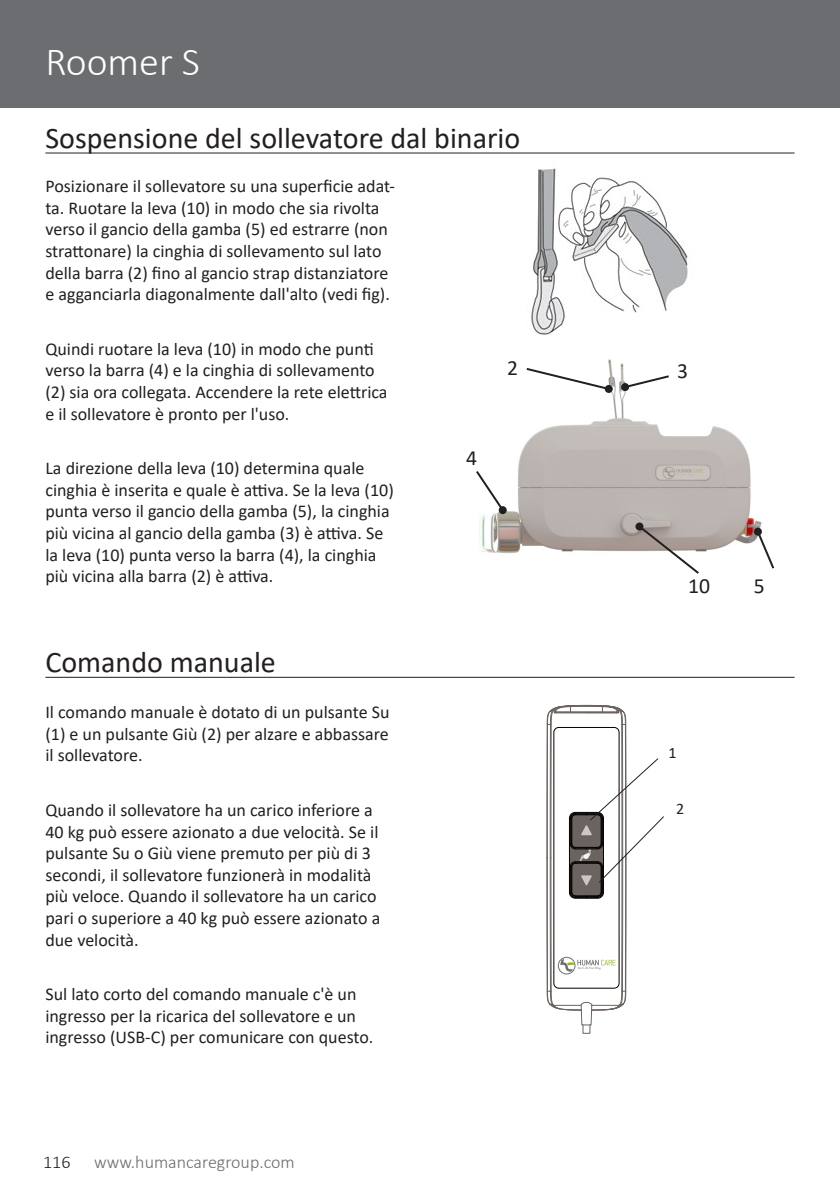
<style>
.page{position:relative;width:840px;height:1191px;background:#fff}
.page>*{position:absolute;margin:0;border:0;box-sizing:border-box;transform-origin:0 0}
.t1{font:300 40px "Calibri";color:#fff}
.Content_heading{font:30px "Calibri";color:#231f20}
.t2{font:21.6px "Calibri";color:#231f20}
.Body_text{font:18px/21.6px "Calibri";color:#231f20}
.t3{font:300 18px "Calibri";color:#6c6d70}
.t4{font:300 18px "Calibri";color:#231f20}
.t5{font:16px "Calibri";color:#231f20}
</style>
<div class="page">
<div style="left:0;top:0;width:839px;height:108px;background:#6c6d70"></div>
<hr style="left:45px;top:152px;width:749px;height:1px;background:#231f20">
<hr style="left:45px;top:677px;width:749px;height:1px;background:#231f20">
<img style="left:479px;top:359px;width:283px;height:195px">
<svg style="left:636px;top:524px;width:64px;height:50px"></svg>
<div style="left:635px;top:522px;width:8px;height:8px;background:#231f20;border-radius:50%"></div>
<svg style="left:476px;top:469px;width:29px;height:44px"></svg>
<div style="left:498px;top:506px;width:8px;height:8px;background:#231f20;border-radius:50%"></div>
<svg style="left:524px;top:366px;width:87px;height:25px"></svg>
<div style="left:604px;top:385px;width:8px;height:8px;background:#231f20;border-radius:50%"></div>
<svg style="left:622px;top:374px;width:48px;height:15px"></svg>
<svg style="left:620px;top:383px;width:8px;height:8px"></svg>
<svg style="left:754px;top:529px;width:21px;height:40px"></svg>
<div style="left:753px;top:527px;width:8px;height:8px;background:#231f20;border-radius:50%"></div>
<img style="left:531px;top:168px;width:157px;height:168px">
<svg style="left:546px;top:704px;width:118px;height:330px"></svg>
<h1 class="t1" style="left:45px;top:37px;width:156px">Roomer S</h1>
<p class="Content_heading" style="left:45px;top:117px;width:476px">Sospensione del sollevatore dal binario</p>
<p class="Body_text" style="left:45px;top:175px;width:351px">Posizionare il sollevatore su una superficie adat&shy;ta. Ruotare la leva (10) in modo che sia rivolta verso il gancio della gamba (5) ed estrarre (non strattonare) la cinghia di sollevamento sul lato della barra (2) fino al gancio strap distanziatore e agganciarla diagonalmente dall'alto (vedi fig).</p>
<p class="Body_text" style="left:45px;top:337px;width:343px">Quindi ruotare la leva (10) in modo che punti verso la barra (4) e la cinghia di sollevamento (2) sia ora collegata. Accendere la rete elettrica e il sollevatore è pronto per l'uso.</p>
<p class="Body_text" style="left:45px;top:457px;width:350px">La direzione della leva (10) determina quale cinghia è inserita e quale è attiva. Se la leva (10) punta verso il gancio della gamba (5), la cinghia più vicina al gancio della gamba (3) è attiva. Se la leva (10) punta verso la barra (4), la cinghia più vicina alla barra (2) è attiva.</p>
<p class="Content_heading" style="left:45px;top:641px;width:232px">Comando manuale</p>
<p class="Body_text" style="left:45px;top:701px;width:345px;text-align:justify">Il comando manuale è dotato di un pulsante Su (1) e un pulsante Giù (2) per alzare e abbassare il sollevatore.</p>
<p class="Body_text" style="left:45px;top:798px;width:336px">Quando il sollevatore ha un carico inferiore a 40 kg può essere azionato a due velocità. Se il pulsante Su o Giù viene premuto per più di 3 secondi, il sollevatore funzionerà in modalità più veloce. Quando il sollevatore ha un carico pari o superiore a 40 kg può essere azionato a due velocità.</p>
<p class="Body_text" style="left:45px;top:983px;width:329px">Sul lato corto del comando manuale c'è un ingresso per la ricarica del sollevatore e un ingresso (USB-C) per comunicare con questo.</p>
<p class="t4" style="left:43px;top:1151px;width:29px">116</p>
<p class="t3" style="left:94px;top:1151px;width:202px">www.humancaregroup.com</p>
<p class="t2" style="left:466px;top:443px;width:12px">4</p>
<p class="t2" style="left:507px;top:353px;width:12px">2</p>
<p class="t2" style="left:677px;top:356px;width:12px">3</p>
<p class="t2" style="left:687px;top:571px;width:23px">10</p>
<p class="t5" style="left:668px;top:741px;width:10px">1</p>
<p class="t5" style="left:675px;top:797px;width:10px">2</p>
<p class="t2" style="left:753px;top:571px;width:12px">5</p>
</div>
